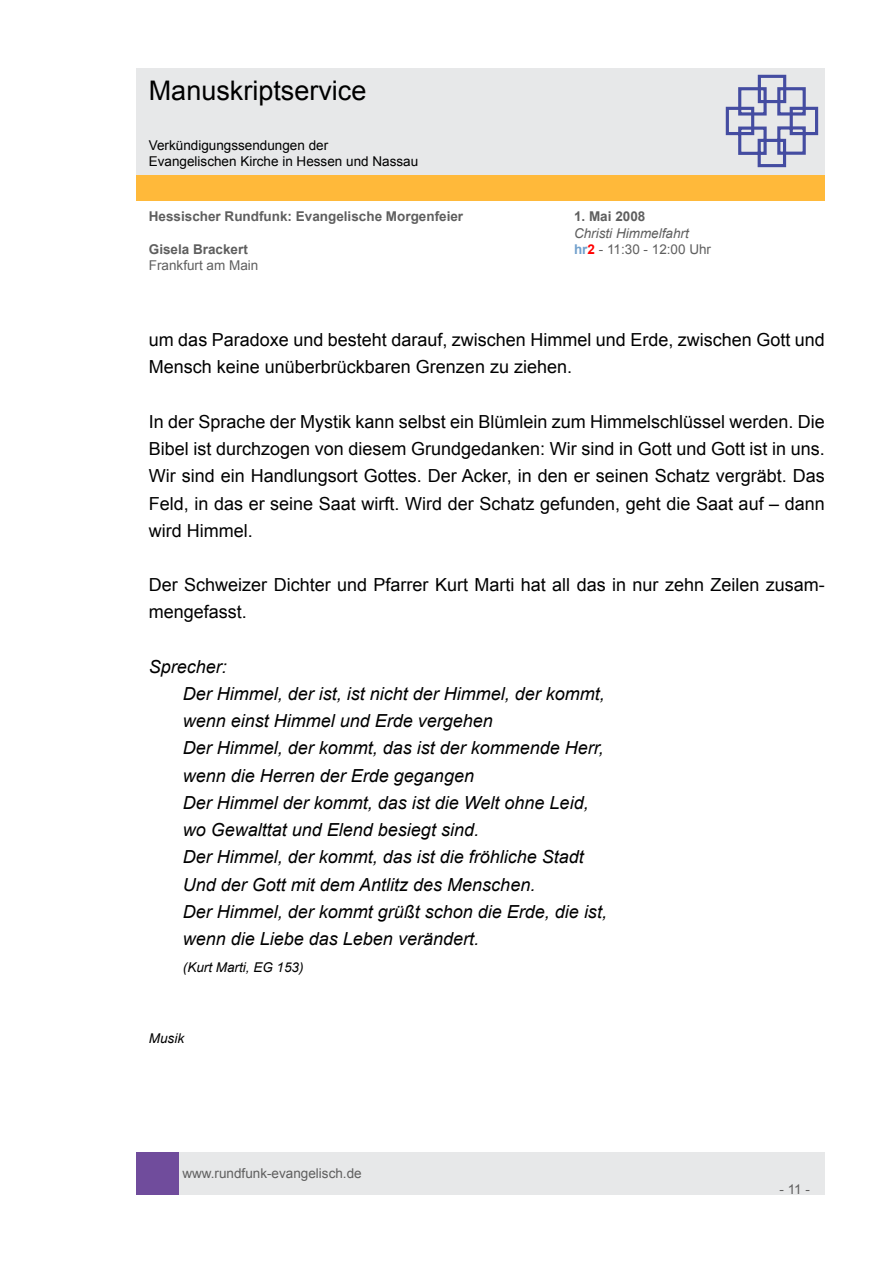
<style>
.page{position:relative;width:893px;height:1263px;background:#fff}
.page>*{position:absolute;margin:0;border:0;box-sizing:border-box;transform-origin:0 0}
.t1{font:27px "Arial";color:#000}
.t2{font:18px/27.2px "Arial";color:#000}
.t3{font:italic 18px/27.2px "Arial";color:#000}
.t4{font:700 13.5px "Arial";color:#5f5f5f}
.t5{font:13.5px "Arial";color:#5f5f5f}
.t6{font:13.5px/16.2px "Arial";color:#000}
.t7{font:italic 13.5px "Arial";color:#000}
.t8{font:italic 13.5px "Arial";color:#5f5f5f}
.s1{font-weight:700;color:#71a0cc}
.s2{font-weight:700;color:#f00}
</style>
<div class="page">
<div style="left:179px;top:1152px;width:646px;height:43px;background:#e7e8e9"></div>
<div style="left:136px;top:1152px;width:43px;height:43px;background:#704c9c"></div>
<div style="left:136px;top:175px;width:689px;height:26px;background:#ffb93a"></div>
<div style="left:136px;top:68px;width:689px;height:106px;background:#e7e8e9"></div>
<svg style="left:725px;top:74px;width:94px;height:94px"></svg>
<h1 class="t1" style="left:149px;top:73px;width:219px">Manuskriptservice</h1>
<p class="t6" style="left:149px;top:137px;width:271px">Verkündigungssendungen der<br>Evangelischen Kirche in Hessen und Nassau</p>
<p class="t4" style="left:149px;top:208px;width:316px">Hessischer Rundfunk: Evangelische Morgenfeier</p>
<p class="t4" style="left:574px;top:208px;width:73px">1. Mai 2008</p>
<p class="t8" style="left:574px;top:224px;width:116px">Christi Himmelfahrt</p>
<p class="t4" style="left:149px;top:240px;width:101px">Gisela Brackert</p>
<p class="t5" style="left:574px;top:240px;width:139px"><span class="s1">hr</span><span class="s2">2</span> - 11 :30 - 1 2:00 Uhr</p>
<p class="t5" style="left:149px;top:256px;width:111px">Frankfurt am Main</p>
<p class="t2" style="left:149px;top:326px;width:678px">um das Paradoxe und besteht darauf, zwischen Himmel und Erde, zwischen Gott und<br>Mensch keine unüberbrückbaren Grenzen zu ziehen.</p>
<p class="t2" style="left:149px;top:408px;width:678px;text-align:justify">In der Sprache der Mystik kann selbst ein Blümlein zum Himmelschlüssel werden. Die Bibel ist durchzogen von diesem Grundgedanken: Wir sind in Gott und Gott ist in uns.<br>Wir sind ein Handlungsort Gottes. Der Acker, in den er seinen Schatz vergräbt. Das Feld, in das er seine Saat wirft. Wird der Schatz gefunden, geht die Saat auf – dann wird Himmel.</p>
<p class="t2" style="left:149px;top:571px;width:678px">Der Schweizer Dichter und Pfarrer Kurt Marti hat all das in nur zehn Zeilen zusam&shy;mengefasst.</p>
<p class="t3" style="left:183px;top:653px;width:426px;text-indent:-34px">Sprecher:<br>Der Himmel, der ist, ist nicht der Himmel, der kommt, wenn einst Himmel und Erde vergehen<br>Der Himmel, der kommt, das ist der kommende Herr, wenn die Herren der Erde gegangen<br>Der Himmel der kommt, das ist die Welt ohne Leid, wo Gewalttat und Elend besiegt sind.<br>Der Himmel, der kommt, das ist die fröhliche Stadt Und der Gott mit dem Antlitz des Menschen.<br>Der Himmel, der kommt grüßt schon die Erde, die ist, wenn die Liebe das Leben verändert.</p>
<p class="t7" style="left:183px;top:959px;width:122px">(Kurt Marti, EG 153)</p>
<p class="t7" style="left:149px;top:1029px;width:37px">Musik</p>
<p class="t5" style="left:182px;top:1164px;width:181px">www.rundfunk-evangelisch.de</p>
<p class="t5" style="left:779px;top:1180px;width:32px">- 11 -</p>
</div>
